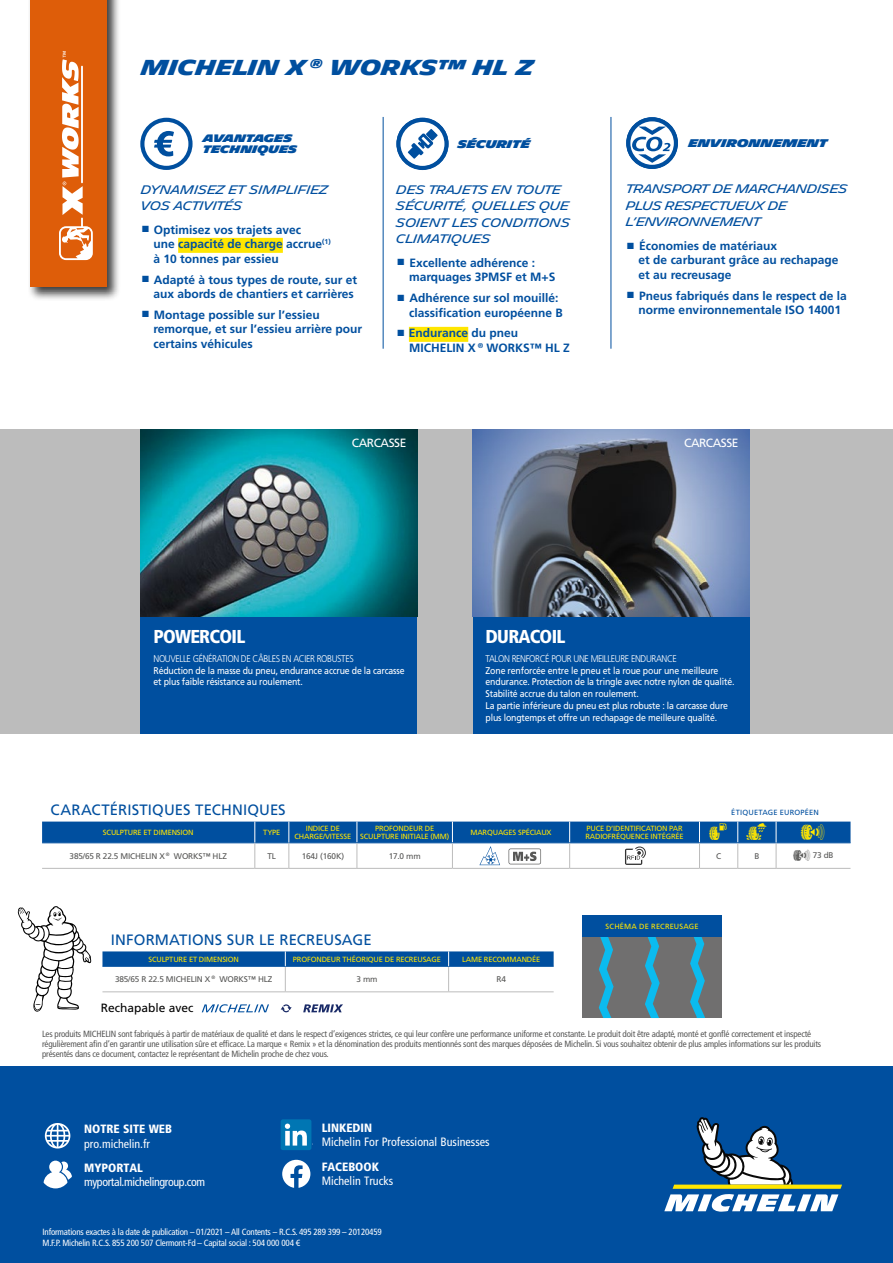
<style>
.page{position:relative;width:893px;height:1263px;background:#fff}
.page>*{position:absolute;margin:0;border:0;box-sizing:border-box;transform-origin:0 0}
.t1{font:22.5px "Tyre Sound";color:#ffe600}
.t2{font:700 21px "Michelin";letter-spacing:-.01em;color:#004f9f}
.t3{font:21px "Tyre Sound";color:#ffe600}
.t4{font:900 condensed 18.6px "Frutiger LT Std";letter-spacing:-.04em;color:#fff}
.t5{font:15px "Frutiger LT Std";letter-spacing:.005em;color:#004f9f}
.t6{font:condensed 12.15px "Frutiger LT Std";color:#fff}
.t7{font:700 12px/14.4px "Frutiger LT Std";color:#004f9f}
.t8{font:12px/16.5px "Michelin";letter-spacing:-.04em;color:#004f9f}
.t9{font:900 condensed 12px "Frutiger LT Std";color:#fff}
.t10{font:condensed 12px "Frutiger LT Std";letter-spacing:-.03em;color:#fff}
.t11{font:12px "Frutiger LT Std";letter-spacing:-.04em;color:#fff}
.t12{font:condensed 12px "Frutiger LT Std";color:#fff}
.t13{font:12px "Frutiger LT Std";color:#000}
.t14{font:900 10.8px "Michelin";letter-spacing:-.025em;color:#004f9f;scale:1.05 1}
.t15{font:900 10.5px/10.8px "Michelin";letter-spacing:-.02em;color:#004f9f;scale:1.05 1}
.t16{font:9.75px/11.7px "Frutiger LT Std";letter-spacing:-.02em;color:#fff;scale:.9 1}
.t17{font:300 9.75px "Frutiger LT Std";letter-spacing:-.04em;color:#fff;scale:.9 1}
.t18{font:condensed 9px/9.8px "Frutiger LT Std";letter-spacing:-.02em;color:#575756}
.t19{font:condensed 9px/10.8px "Frutiger LT Std";letter-spacing:-.02em;color:#fff}
.t20{font:8.25px "Frutiger LT Std";letter-spacing:-.02em;color:#575756}
.t21{font:7.5px/7.5px "Frutiger LT Std";letter-spacing:-.02em;color:#ffe600;text-align:center}
.t22{font:7.5px "Frutiger LT Std";letter-spacing:.025em;color:#004f9f}
.t23{font:7.5px "Frutiger LT Std";letter-spacing:.025em;color:#ffe600}
.s1{font-family:"Tyre Sound";font-size:15px}
</style>
<div class="page">
<div style="left:0;top:429px;width:893px;height:304px;background:#bcbcbc"></div>
<div style="left:473px;top:617px;width:276px;height:116px;background:#004f9f"></div>
<div style="left:141px;top:617px;width:276px;height:116px;background:#004f9f"></div>
<svg style="left:140px;top:118px;width:53px;height:52px"></svg>
<svg style="left:396px;top:118px;width:53px;height:52px"></svg>
<svg style="left:626px;top:117px;width:52px;height:52px"></svg>
<hr style="left:383px;top:117px;width:1px;height:232px;background:#004f9f">
<hr style="left:611px;top:117px;width:1px;height:232px;background:#004f9f">
<div style="left:28px;top:0;width:92px;height:301px;background:#000;opacity:.75"></div>
<div style="left:30px;top:0;width:76px;height:287px;background:#de5d09"></div>
<img style="left:141px;top:429px;width:276px;height:188px">
<img style="left:473px;top:429px;width:276px;height:188px">
<svg style="left:59px;top:51px;width:34px;height:209px"></svg>
<div style="left:409px;top:327px;width:59px;height:15px;background:#ffe600"></div>
<div style="left:0;top:1066px;width:893px;height:197px;background:#004f9f"></div>
<div style="left:281px;top:1119px;width:30px;height:31px;background:#0076b3;border-radius:2px"></div>
<svg style="left:285px;top:1123px;width:22px;height:22px"></svg>
<img style="left:44px;top:1133px;width:27px;height:16px">
<svg style="left:45px;top:1123px;width:25px;height:25px"></svg>
<svg style="left:44px;top:1160px;width:28px;height:28px"></svg>
<div style="left:178px;top:238px;width:105px;height:15px;background:#ffe600"></div>
<svg style="left:102px;top:951px;width:452px;height:40px"></svg>
<hr style="left:102px;top:991px;width:183px;height:1px;background:#bcbcbc">
<hr style="left:285px;top:991px;width:164px;height:1px;background:#bcbcbc">
<hr style="left:449px;top:991px;width:105px;height:1px;background:#bcbcbc">
<hr style="left:42px;top:868px;width:213px;height:1px;background:#bcbcbc">
<hr style="left:255px;top:868px;width:34px;height:1px;background:#bcbcbc">
<hr style="left:289px;top:868px;width:68px;height:1px;background:#bcbcbc">
<hr style="left:357px;top:868px;width:95px;height:1px;background:#bcbcbc">
<hr style="left:452px;top:868px;width:118px;height:1px;background:#bcbcbc">
<hr style="left:570px;top:868px;width:129px;height:1px;background:#bcbcbc">
<hr style="left:699px;top:868px;width:39px;height:1px;background:#bcbcbc">
<hr style="left:738px;top:868px;width:38px;height:1px;background:#bcbcbc">
<hr style="left:776px;top:868px;width:74px;height:1px;background:#bcbcbc">
<svg style="left:42px;top:821px;width:808px;height:47px"></svg>
<div style="left:583px;top:927px;width:139px;height:91px;background:#706f6f"></div>
<svg style="left:599px;top:937px;width:15px;height:81px"></svg>
<svg style="left:645px;top:937px;width:15px;height:81px"></svg>
<svg style="left:690px;top:937px;width:15px;height:81px"></svg>
<div style="left:583px;top:915px;width:139px;height:22px;background:#004f9f"></div>
<svg style="left:202px;top:1004px;width:67px;height:8px"></svg>
<svg style="left:281px;top:1004px;width:11px;height:8px"></svg>
<svg style="left:303px;top:1004px;width:40px;height:8px"></svg>
<svg style="left:282px;top:1160px;width:28px;height:28px"></svg>
<svg style="left:664px;top:1117px;width:178px;height:95px"></svg>
<svg style="left:18px;top:906px;width:73px;height:105px"></svg>
<h2 class="t2" style="left:141px;top:56px;width:395px">MICHELIN X <sup>®</sup> WORKS™ HL Z</h2>
<p class="t15" style="left:203px;top:133px;width:91px">AVANTAGES<br>TECHNIQUES</p>
<p class="t14" style="left:458px;top:138px;width:71px">SÉCURITÉ</p>
<p class="t14" style="left:688px;top:137px;width:134px">ENVIRONNEMENT</p>
<h3 class="t8" style="left:141px;top:182px;width:189px">DYNAMISEZ ET SIMPLIFIEZ<br>VOS ACTIVITÉS</h3>
<h3 class="t8" style="left:396px;top:182px;width:175px">DES TRAJETS EN TOUTE<br>SÉCURITÉ, QUELLES QUE<br>SOIENT LES CONDITIONS<br>CLIMATIQUES</h3>
<h3 class="t7" style="left:153px;top:223px;width:179px;text-indent:-11px">■ Optimisez vos trajets avec<br>une capacité de charge accrue<sup>(1) </sup>à 10 tonnes par essieu</h3>
<h3 class="t7" style="left:142px;top:272px;width:217px;text-align:right">■ Adapté à tous types de route, sur et aux abords de chantiers et carrières</h3>
<h3 class="t7" style="left:153px;top:307px;width:210px;text-indent:-11px">■ Montage possible sur l’essieu remorque, et sur l’essieu arrière pour certains véhicules</h3>
<h3 class="t7" style="left:409px;top:256px;width:148px;text-indent:-11px">■ Excellente adhérence : marquages 3PMSF et M+S</h3>
<h3 class="t7" style="left:409px;top:291px;width:155px;text-indent:-11px">■ Adhérence sur sol mouillé: classification européenne B</h3>
<h3 class="t7" style="left:409px;top:326px;width:162px;text-indent:-11px">■ Endurance du pneu<br>MICHELIN X <sup>®</sup> WORKS™ HL Z</h3>
<h3 class="t8" style="left:626px;top:181px;width:223px">TRANSPORT DE MARCHANDISES<br>PLUS RESPECTUEUX DE<br>L’ENVIRONNEMENT</h3>
<h3 class="t7" style="left:639px;top:239px;width:201px;text-indent:-11px">■ Économies de matériaux<br>et de carburant grâce au rechapage et au recreusage</h3>
<h3 class="t7" style="left:627px;top:288px;width:221px;text-align:center">■ Pneus fabriqués dans le respect de la norme environnementale ISO 14001</h3>
<h3 class="t11" style="left:352px;top:436px;width:56px">CARCASSE</h3>
<h3 class="t11" style="left:684px;top:436px;width:56px">CARCASSE</h3>
<h3 class="t4" style="left:153px;top:626px;width:93px">POWERCOIL</h3>
<p class="t17" style="left:153px;top:653px;width:224px">NOUVELLE GÉNÉRATION DE CÂBLES EN ACIER ROBUSTES</p>
<p class="t16" style="left:153px;top:664px;width:281px">Réduction de la masse du pneu, endurance accrue de la carcasse et plus faible résistance au roulement.</p>
<h3 class="t4" style="left:486px;top:626px;width:81px">DURACOIL</h3>
<p class="t17" style="left:486px;top:653px;width:214px">TALON RENFORCÉ POUR UNE MEILLEURE ENDURANCE</p>
<p class="t16" style="left:486px;top:664px;width:278px">Zone renforcée entre le pneu et la roue pour une meilleure endurance. Protection de la tringle avec notre nylon de qualité.<br>Stabilité accrue du talon en roulement.<br>La partie inférieure du pneu est plus robuste : la carcasse dure plus longtemps et offre un rechapage de meilleure qualité.</p>
<h3 class="t5" style="left:51px;top:801px;width:237px">CARACTÉRISTIQUES TECHNIQUES</h3>
<p class="t22" style="left:731px;top:808px;width:89px">ÉTIQUETAGE EUROPÉEN</p>
<p class="t21" style="left:103px;top:828px;width:92px">SCULPTURE ET DIMENSION</p>
<p class="t21" style="left:263px;top:828px;width:19px">TYPE</p>
<p class="t21" style="left:294px;top:825px;width:58px">INDICE DE<br>CHARGE/VITESSE</p>
<p class="t21" style="left:360px;top:825px;width:91px">PROFONDEUR DE<br>SCULPTURE INITIALE (MM)</p>
<p class="t21" style="left:470px;top:828px;width:83px">MARQUAGES SPÉCIAUX</p>
<p class="t21" style="left:585px;top:825px;width:100px;text-align:left">PUCE D’IDENTIFICATION PAR<br>RADIOFRÉQUENCE INTÉGRÉE</p>
<h1 class="t1" style="left:710px;top:819px;width:59px">E D</h1>
<h2 class="t3" style="left:801px;top:820px;width:26px">A</h2>
<p class="t20" style="left:70px;top:851px;width:159px">385/65 R 22.5 MICHELIN X <sup>®</sup> WORKS™ HLZ</p>
<p class="t20" style="left:268px;top:851px;width:10px">TL</p>
<p class="t20" style="left:302px;top:851px;width:44px">164J (160K)</p>
<p class="t20" style="left:389px;top:851px;width:34px">17.0 mm</p>
<p class="t20" style="left:716px;top:851px;width:7px">C</p>
<p class="t20" style="left:754px;top:851px;width:7px">B</p>
<p class="t20" style="left:793px;top:850px;width:42px"><span class="s1">A</span> 73 dB</p>
<h3 class="t5" style="left:111px;top:931px;width:262px">INFORMATIONS SUR LE RECREUSAGE</h3>
<p class="t21" style="left:148px;top:955px;width:92px">SCULPTURE ET DIMENSION</p>
<p class="t21" style="left:293px;top:955px;width:149px">PROFONDEUR THÉORIQUE DE RECREUSAGE</p>
<p class="t21" style="left:462px;top:955px;width:80px">LAME RECOMMANDÉE</p>
<p class="t20" style="left:115px;top:974px;width:159px">385/65 R 22.5 MICHELIN X <sup>®</sup> WORKS™ HLZ</p>
<p class="t20" style="left:356px;top:974px;width:23px">3 mm</p>
<p class="t20" style="left:497px;top:974px;width:11px">R4</p>
<p class="t23" style="left:606px;top:922px;width:95px">SCHÉMA DE RECREUSAGE</p>
<h3 class="t13" style="left:101px;top:1001px;width:94px">Rechapable avec</h3>
<p class="t18" style="left:42px;top:1029px;width:781px">Les produits MICHELIN sont fabriqués à partir de matériaux de qualité et dans le respect d’exigences strictes, ce qui leur confère une performance uniforme et constante. Le produit doit être adapté, monté et gonflé correctement et inspecté régulièrement afin d’en garantir une utilisation sûre et efficace. La marque « Remix » et la dénomination des produits mentionnés sont des marques déposées de Michelin. Si vous souhaitez obtenir de plus amples informations sur les produits présentés dans ce document, contactez le représentant de Michelin proche de chez vous.</p>
<h3 class="t9" style="left:322px;top:1120px;width:52px">LINKEDIN</h3>
<h3 class="t6" style="left:322px;top:1135px;width:170px">Michelin For Professional Businesses</h3>
<h3 class="t9" style="left:322px;top:1159px;width:59px">FACEBOOK</h3>
<h3 class="t6" style="left:322px;top:1174px;width:73px">Michelin Trucks</h3>
<h3 class="t9" style="left:84px;top:1122px;width:89px">NOTRE SITE WEB</h3>
<h3 class="t12" style="left:84px;top:1137px;width:67px">pro.michelin.fr</h3>
<h3 class="t9" style="left:84px;top:1160px;width:60px">MYPORTAL</h3>
<h3 class="t10" style="left:84px;top:1175px;width:123px">myportal.michelingroup.com</h3>
<p class="t19" style="left:43px;top:1226px;width:341px">Informations exactes à la date de publication – 01/2021 – All Contents – R.C.S. 495 289 399 – 20120459<br>M.F.P. Michelin R.C.S. 855 200 507 Clermont-Fd – Capital social : 504 000 004 €</p>
</div>
